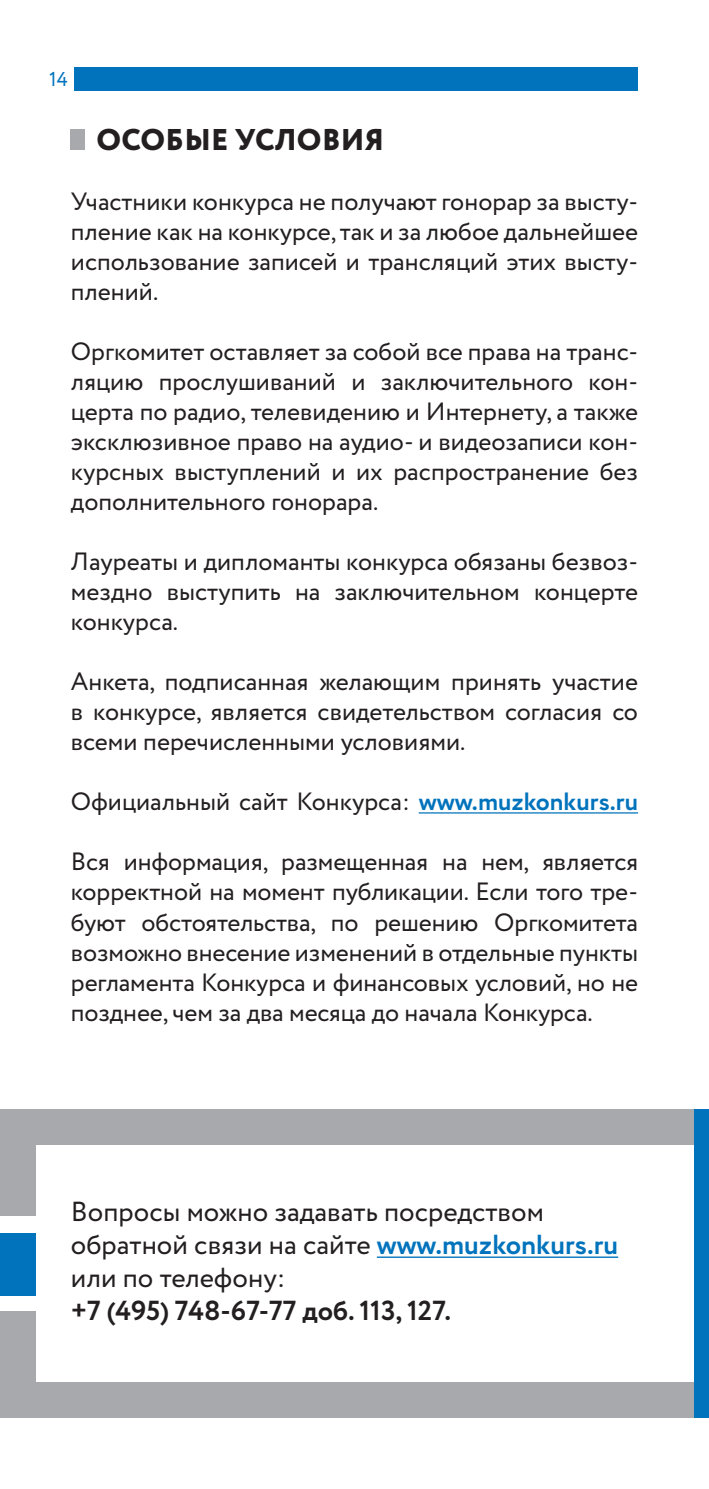
<style>
.page{position:relative;width:709px;height:1489px;background:#fff}
.page>*{position:absolute;margin:0;border:0;box-sizing:border-box;transform-origin:0 0}
.t1{font:800 30px "Circe";letter-spacing:.01em;color:#231f20}
.t2{font:27.5px/33px "Circe";color:#231f20}
.t3{font:700 27.5px "Circe";color:#231f20}
.t4{font:25px/30px "Circe";color:#231f20;text-align:justify}
.t5{font:20px "Circe";color:#0073bc}
.s1{font-weight:700;color:#0073bc}
</style>
<div class="page">
<div style="left:74px;top:67px;width:564px;height:23px;background:#0073bc"></div>
<div style="left:71px;top:129px;width:14px;height:21px;background:#a8a9ad"></div>
<hr style="left:419px;top:812px;width:219px;height:1px;background:#0073bc">
<hr style="left:377px;top:1256px;width:241px;height:1px;background:#0073bc">
<div style="left:0;top:1109px;width:709px;height:35px;background:#a8a9ad"></div>
<div style="left:0;top:1382px;width:709px;height:35px;background:#a8a9ad"></div>
<div style="left:0;top:1109px;width:35px;height:107px;background:#a8a9ad"></div>
<div style="left:0;top:1311px;width:35px;height:106px;background:#a8a9ad"></div>
<div style="left:0;top:1233px;width:35px;height:62px;background:#0073bc"></div>
<div style="left:694px;top:1109px;width:15px;height:308px;background:#0073bc"></div>
<p class="t5" style="left:49px;top:66px;width:20px">14</p>
<p class="t1" style="left:96px;top:119px;width:289px">ОСОБЫЕ УСЛОВИЯ</p>
<p class="t4" style="left:71px;top:187px;width:568px">Участники конкурса не получают гонорар за высту&shy;пление как на конкурсе, так и за любое дальнейшее использование записей и трансляций этих высту&shy;плений.</p>
<p class="t4" style="left:71px;top:337px;width:568px">Оргкомитет оставляет за собой все права на транс&shy;ляцию прослушиваний и заключительного кон&shy;церта по радио, телевидению и Интернету, а также эксклюзивное право на аудио- и видеозаписи кон&shy;курсных выступлений и их распространение без дополнительного гонорара.</p>
<p class="t4" style="left:71px;top:547px;width:568px">Лауреаты и дипломанты конкурса обязаны безвоз&shy;мездно выступить на заключительном концерте конкурса.</p>
<p class="t4" style="left:71px;top:667px;width:568px">Анкета, подписанная желающим принять участие в конкурсе, является свидетельством согласия со всеми перечисленными условиями.</p>
<p class="t4" style="left:71px;top:787px;width:568px">Официальный сайт Конкурса: <span class="s1">www.muzkonkurs.ru</span></p>
<p class="t4" style="left:71px;top:847px;width:568px">Вся информация, размещенная на нем, является корректной на момент публикации. Если того тре&shy;буют обстоятельства, по решению Оргкомитета возможно внесение изменений в отдельные пункты регламента Конкурса и финансовых условий, но не позднее, чем за два месяца до начала Конкурса.</p>
<p class="t2" style="left:71px;top:1196px;width:549px">Вопросы можно задавать посредством обратной связи на сайте <span class="s1">www.muzkonkurs.ru </span>или по телефону:</p>
<p class="t3" style="left:71px;top:1292px;width:382px">+7 (495) 748-67-77 доб. 113, 127.</p>
</div>
